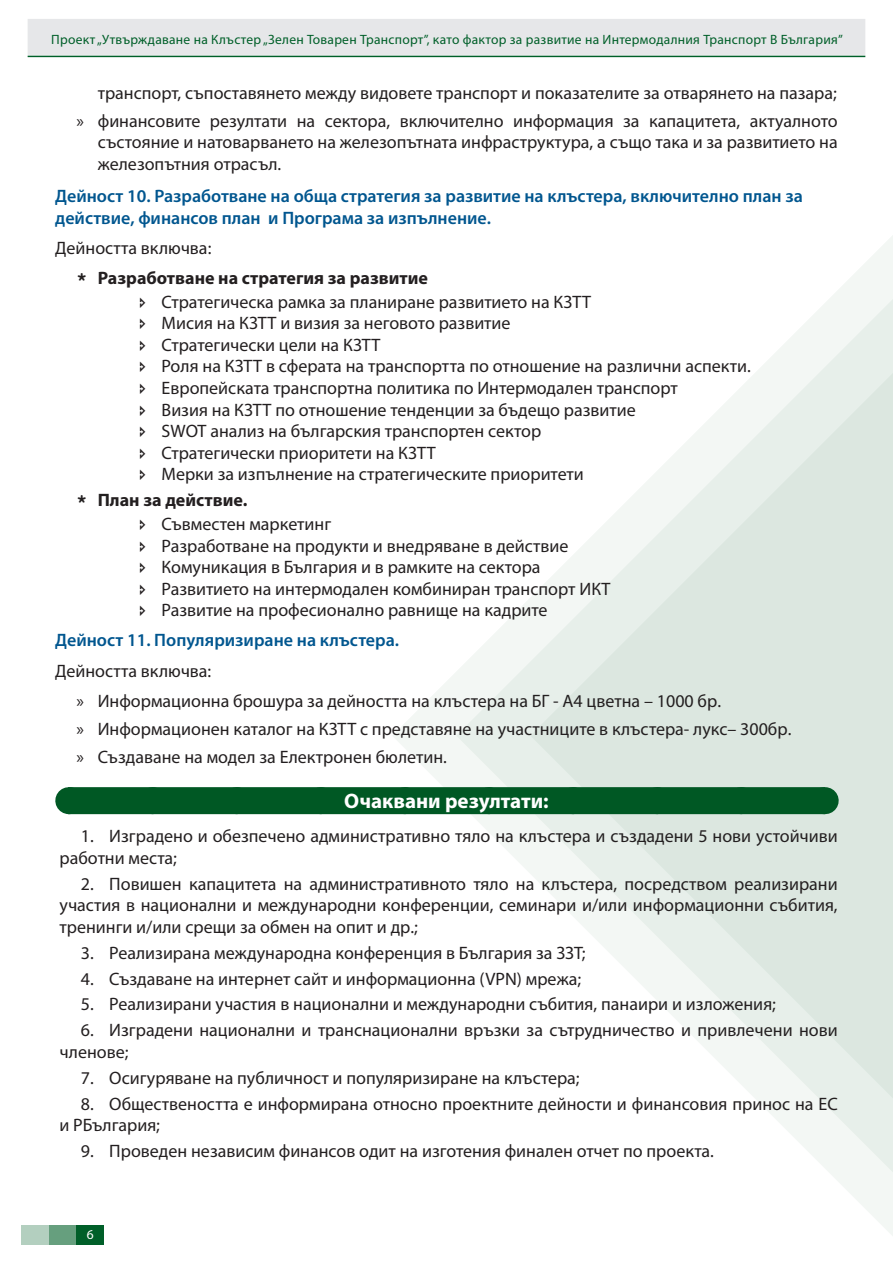
<style>
.page{position:relative;width:893px;height:1263px;background:#fff}
.page>*{position:absolute;margin:0;border:0;box-sizing:border-box;transform-origin:0 0}
.t1{font:700 21px "Myriad Pro";color:#fff}
.t2{font:18px/21.6px "Myriad Pro";color:#231f20}
.t3{font:600 18px/21.6px "Myriad Pro";color:#00568f}
.t4{font:700 18px/30.2px "Myriad Pro";color:#231f20}
.t5{font:13.5px "Myriad Pro";letter-spacing:.02em;color:#005f29}
.t6{font:13.5px "Myriad Pro";color:#fff}
.s1{font-weight:400}
.s2{font-family:"Courier New"}
.s3{font-family:"Courier New";font-weight:700}
.s4{font-weight:700}
</style>
<div class="page">
<div style="left:21px;top:1225px;width:28px;height:20px;background:#b3cfbf"></div>
<div style="left:49px;top:1225px;width:28px;height:20px;background:#669f7e"></div>
<div style="left:77px;top:1225px;width:27px;height:20px;background:#005f29"></div>
<svg style="left:392px;top:236px;width:501px;height:1000px"></svg>
<svg style="left:456px;top:298px;width:437px;height:875px"></svg>
<svg style="left:530px;top:372px;width:363px;height:727px"></svg>
<div style="left:28px;top:21px;width:837px;height:36px;background:#a7c7b5"></div>
<hr style="left:28px;top:56px;width:837px;height:1px;background:#005f29">
<div style="left:28px;top:19px;width:837px;height:36px;background:#e6e7e9"></div>
<div style="left:68px;top:787px;width:757px;height:27px;background:#005824"></div>
<svg style="left:154px;top:787px;width:628px;height:1px"></svg>
<p class="t5" style="left:51px;top:32px;width:793px">Проект „Утвърждаване на Клъстер „Зелен Товарен Транспорт”, като фактор за развитие на Интермодалния Транспорт В България”</p>
<p class="t2" style="left:77px;top:78px;width:763px;line-height:27.9px;text-align:right">транспорт, съпоставянето между видовете транспорт и показателите за отварянето на пазара;<br>» финансовите резултати на сектора, включително информация за капацитета, актуалното</p>
<p class="t2" style="left:98px;top:131px;width:741px">състояние и натоварването на железопътната инфраструктура, а също така и за развитието на железопътния отрасъл.</p>
<p class="t3" style="left:55px;top:185px;width:749px">Дейност 10. Разработване на обща стратегия за развитие на клъстера, включително план за действие, финансов план и Програма за изпълнение.</p>
<p class="t4" style="left:77px;top:232px;width:353px;text-indent:-21px"><span class="s1">Дейността включва:<br></span><span class="s2">*</span> Разработване на стратегия за развитие</p>
<p class="t2" style="left:162px;top:290px;width:591px">Стратегическа рамка за планиране развитието на КЗТТ<br>Мисия на КЗТТ и визия за неговото развитие<br>Стратегически цели на КЗТТ<br>Роля на КЗТТ в сферата на транспортта по отношение на различни аспекти.<br>Европейската транспортна политика по Интермодален транспорт<br>Визия на КЗТТ по отношение тенденции за бъдещо развитие<br>SWOT анализ на българския транспортен сектор<br>Стратегически приоритети на КЗТТ<br>Мерки за изпълнение на стратегическите приоритети</p>
<p class="t2" style="left:162px;top:488px;width:171px;line-height:23.7px;text-indent:-85px"><span class="s3">*</span> <span class="s4">План за действие.<br></span>Съвместен маркетинг</p>
<p class="t2" style="left:162px;top:534px;width:450px">Разработване на продукти и внедряване в действие Комуникация в България и в рамките на сектора Развитието на интермодален комбиниран транспорт ИКТ Развитие на професионално равнище на кадрите</p>
<p class="t3" style="left:55px;top:629px;width:345px">Дейност 11. Популяризиране на клъстера.</p>
<p class="t2" style="left:77px;top:655px;width:646px;line-height:30.2px;text-indent:-21px">Дейността включва:<br>» Информационна брошура за дейността на клъстера на БГ - А4 цветна – 1000 бр.</p>
<p class="t2" style="left:77px;top:714px;width:716px;line-height:27.9px">» Информационен каталог на КЗТТ с представяне на участниците в клъстера- лукс– 300бр. » Създаване на модел за Електронен бюлетин.</p>
<p class="t1" style="left:344px;top:787px;width:206px">Очаквани резултати:</p>
<p class="t2" style="left:60px;top:825px;width:780px;text-indent:21px">1. Изградено и обезпечено административно тяло на клъстера и създадени 5 нови устойчиви работни места;</p>
<p class="t2" style="left:60px;top:872px;width:780px;text-align:justify;text-indent:21px">2. Повишен капацитета на административното тяло на клъстера, посредством реализирани участия в национални и международни конференции, семинари и/или информационни събития, тренинги и/или срещи за обмен на опит и др.;</p>
<p class="t2" style="left:81px;top:941px;width:506px">3. Реализирана международна конференция в България за ЗЗТ;</p>
<p class="t2" style="left:81px;top:967px;width:502px">4. Създаване на интернет сайт и информационна (VPN) мрежа;</p>
<p class="t2" style="left:81px;top:993px;width:697px">5. Реализирани участия в национални и международни събития, панаири и изложения;</p>
<p class="t2" style="left:60px;top:1019px;width:780px;text-indent:21px">6. Изградени национални и транснационални връзки за сътрудничество и привлечени нови членове;</p>
<p class="t2" style="left:81px;top:1066px;width:500px">7. Осигуряване на публичност и популяризиране на клъстера;</p>
<p class="t2" style="left:60px;top:1092px;width:780px;text-indent:21px">8. Обществеността е информирана относно проектните дейности и финансовия принос на ЕС и РБългария;</p>
<p class="t2" style="left:81px;top:1140px;width:635px">9. Проведен независим финансов одит на изготения финален отчет по проекта.</p>
<p class="t6" style="left:87px;top:1226px;width:8px">6</p>
</div>
